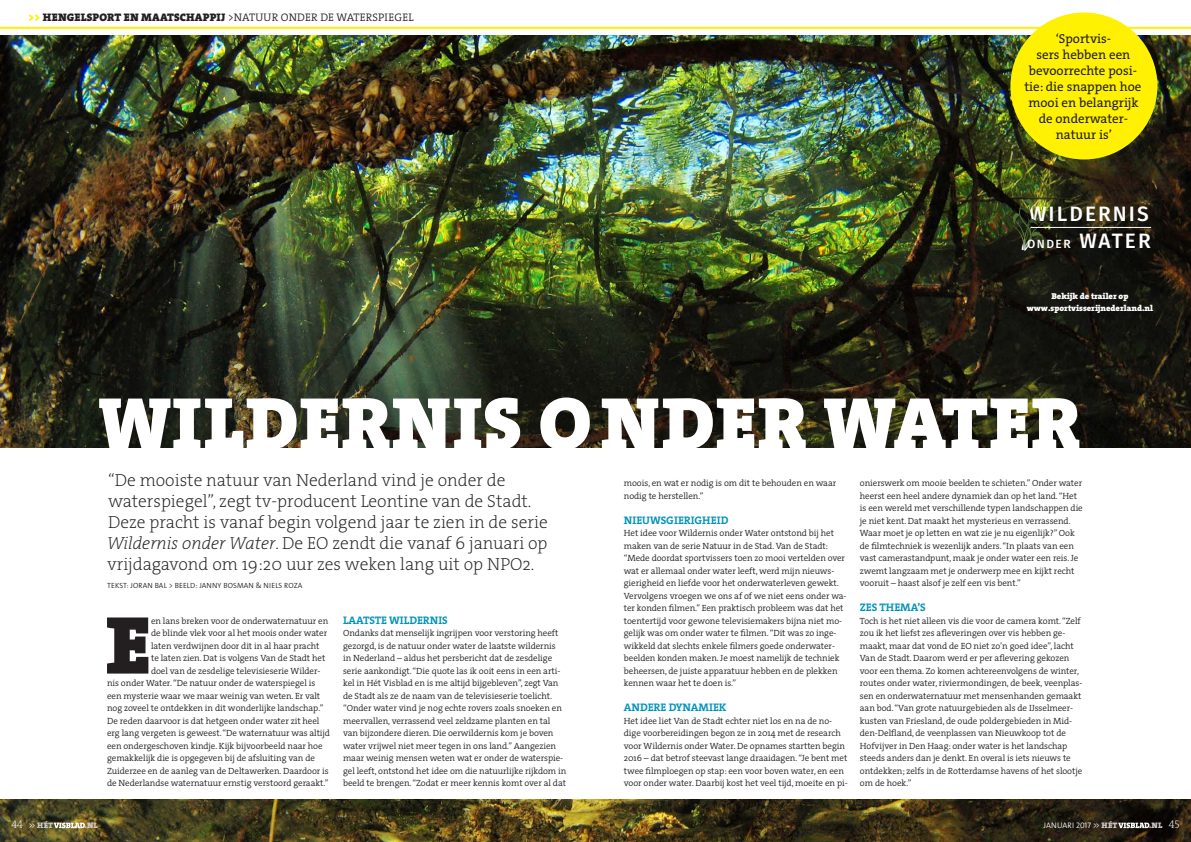
<style>
.page{position:relative;width:1191px;height:842px;background:#fff}
.page>*{position:absolute;margin:0;border:0;box-sizing:border-box;transform-origin:0 0}
.t1{font:83.1px "The Serif HP9 Blk";color:#231f20}
.t2{font:75px "The Serif HP9 Blk";letter-spacing:.015em;color:#fff}
.t3{font:500 20.8px "Fira Sans";letter-spacing:.1em;color:#fff}
.t4{font:17.5px/21px "The Serif HP2 Ex Lig";color:#231f20}
.t5{font:13px/16px "The Serif HP5 Plain";color:#231f20;text-align:center}
.t6{font:500 11.9px "Fira Sans";letter-spacing:.12em;color:#fff}
.t7{font:11px "The Serif HP7 Bld";letter-spacing:-.005em;color:#0093ba}
.t8{font:11px "The Serif HP4 Se Lig";letter-spacing:.015em;color:#231f20}
.t9{font:9px/12.5px "The Serif HP4 Se Lig";letter-spacing:-.005em;color:#231f20}
.t10{font:8.5px/12.5px "The Serif HP9 Blk";color:#fff;text-align:center}
.t11{font:300 8px "The Sans Os F";color:#fff}
.t12{font:8px "The Serif HP9 Blk";letter-spacing:.03em;color:#cdc9c8}
.t13{font:300 7.5px "The Sans Os F";letter-spacing:.015em;color:#231f20}
.s1{font-family:"The Serif HP9 Blk";color:#fff101}
.s2{font-family:"The Serif HP9 Blk"}
.s3{font-size:20.8px}
.s4{font-family:"The Serif HP2 Ex Lig IT"}
.s5{font-family:"The Serif HP2 Ex Lig";font-size:11px;color:#fff}
.s6{font-family:"The Sans Os F";font-weight:300;color:#fff}
.s7{font-family:"The Serif HP9 Blk";font-weight:400;color:#cdc9c8}
</style>
<div class="page">
<img style="left:0;top:35px;width:1191px;height:807px">
<img style="left:1031px;top:221px;width:15px;height:29px">
<svg style="left:1045px;top:217px;width:9px;height:4px"></svg>
<img style="left:1019px;top:225px;width:12px;height:26px">
<img style="left:1000px;top:210px;width:23px;height:40px">
<img style="left:1023px;top:225px;width:7px;height:25px">
<svg style="left:1030px;top:231px;width:12px;height:7px"></svg>
<svg style="left:1012px;top:199px;width:26px;height:26px"></svg>
<hr style="left:1030px;top:227px;width:121px;height:1px;background:#fff">
<svg style="left:1118px;top:822px;width:31px;height:6px"></svg>
<svg style="left:54px;top:822px;width:31px;height:6px"></svg>
<div style="left:0;top:448px;width:1191px;height:351px;background:#fff"></div>
<hr style="left:0;top:27px;width:1191px;height:2px;background:#fff101">
<div style="left:1010px;top:13px;width:147px;height:146px;background:#fff101;border-radius:50%"></div>
<p class="t8" style="left:28px;top:10px;width:387px"><span class="s1">&gt;&gt;</span> <span class="s2">HENGELSPORT EN MAATSCHAPPIJ</span> &gt;NATUUR ONDER DE WATERSPIEGEL</p>
<h3 class="t5" style="left:1024px;top:30px;width:119px">‘Sportvis-<br>sers hebben een bevoorrechte posi&shy;tie: die snappen hoe mooi en belangrijk de onderwater&shy;natuur is’</h3>
<h3 class="t3" style="left:1029px;top:197px;width:121px">WILDERNIS</h3>
<h3 class="t6" style="left:1027px;top:234px;width:125px">ONDER <span class="s3">WATER</span></h3>
<p class="t10" style="left:1026px;top:289px;width:128px">Bekijk de trailer op www.sportvisserijnederland.nl</p>
<h2 class="t2" style="left:98px;top:373px;width:983px">WILDERNIS ONDER WATER</h2>
<p class="t4" style="left:107px;top:470px;width:442px">“De mooiste natuur van Nederland vind je onder de waterspiegel”, zegt tv-producent Leontine van de Stadt.<br>Deze pracht is vanaf begin volgend jaar te zien in de serie <span class="s4">Wildernis onder Water</span>. De EO zendt die vanaf 6 januari op vrijdagavond om 19:20 uur zes weken lang uit op NPO2.</p>
<p class="t13" style="left:107px;top:580px;width:197px">TEKST: JORAN BAL &gt; BEELD: JANNY BOSMAN &amp; NIELS ROZA</p>
<p class="t9" style="left:860px;top:477px;width:224px">onierswerk om mooie beelden te schieten.” Onder water heerst een heel andere dynamiek dan op het land. “Het is een wereld met verschillende typen landschappen die je niet kent. Dat maakt het mysterieus en verrassend.<br>Waar moet je op letten en wat zie je nu eigenlijk?” Ook de filmtechniek is wezenlijk anders. “In plaats van een vast camerastandpunt, maak je onder water een reis. Je zwemt langzaam met je onderwerp mee en kijkt recht vooruit – haast alsof je zelf een vis bent.”</p>
<p class="t7" style="left:860px;top:600px;width:67px">ZES THEMA’S</p>
<p class="t9" style="left:860px;top:614px;width:224px">Toch is het niet alleen vis die voor de camera komt. “Zelf zou ik het liefst zes afleveringen over vis hebben ge&shy;maakt, maar dat vond de EO niet zo’n goed idee”, lacht Van de Stadt. Daarom werd er per aflevering gekozen voor een thema. Zo komen achtereenvolgens de winter, routes onder water, riviermondingen, de beek, veenplas&shy;sen en onderwaternatuur met mensenhanden gemaakt aan bod. “Van grote natuurgebieden als de IJsselmeer&shy;kusten van Friesland, de oude poldergebieden in Mid&shy;den-Delfland, de veenplassen van Nieuwkoop tot de Hofvijver in Den Haag: onder water is het landschap steeds anders dan je denkt. En overal is iets nieuws te ontdekken; zelfs in de Rotterdamse havens of het slootje om de hoek.”</p>
<p class="t9" style="left:624px;top:477px;width:214px">moois, en wat er nodig is om dit te behouden en waar nodig te herstellen.”</p>
<p class="t7" style="left:624px;top:512px;width:106px">NIEUWSGIERIGHEID</p>
<p class="t9" style="left:624px;top:527px;width:224px">Het idee voor Wildernis onder Water ontstond bij het maken van de serie Natuur in de Stad. Van de Stadt: “Mede doordat sportvissers toen zo mooi vertelden over wat er allemaal onder water leeft, werd mijn nieuws&shy;gierigheid en liefde voor het onderwaterleven gewekt.<br>Vervolgens vroegen we ons af of we niet eens onder wa&shy;ter konden filmen.” Een praktisch probleem was dat het toentertijd voor gewone televisiemakers bijna niet mo&shy;gelijk was om onder water te filmen. “Dit was zo inge&shy;wikkeld dat slechts enkele filmers goede onderwater&shy;beelden konden maken. Je moest namelijk de techniek beheersen, de juiste apparatuur hebben en de plekken kennen waar het te doen is.”</p>
<p class="t7" style="left:624px;top:700px;width:104px">ANDERE DYNAMIEK</p>
<p class="t9" style="left:624px;top:714px;width:225px">Het idee liet Van de Stadt echter niet los en na de no&shy;dige voorbereidingen begon ze in 2014 met de research voor Wildernis onder Water. De opnames startten begin 2016 – dat betrof steevast lange draaidagen. “Je bent met twee filmploegen op stap: een voor boven water, en een voor onder water. Daarbij kost het veel tijd, moeite en pi-</p>
<p class="t7" style="left:343px;top:612px;width:106px">LAATSTE WILDERNIS</p>
<p class="t9" style="left:343px;top:627px;width:225px">Ondanks dat menselijk ingrijpen voor verstoring heeft gezorgd, is de natuur onder water de laatste wildernis<br>in Nederland – aldus het persbericht dat de zesdelige serie aankondigt. “Die quote las ik ooit eens in een arti&shy;kel in Hét Visblad en is me altijd bijgebleven”, zegt Van de Stadt als ze de naam van de televisieserie toelicht. “Onder water vind je nog echte rovers zoals snoeken en meervallen, verrassend veel zeldzame planten en tal van bijzondere dieren. Die oerwildernis kom je boven water vrijwel niet meer tegen in ons land.” Aangezien maar weinig mensen weten wat er onder de waterspie&shy;gel leeft, ontstond het idee om die natuurlijke rijkdom in beeld te brengen. “Zodat er meer kennis komt over al dat</p>
<h1 class="t1" style="left:106px;top:589px;width:47px">E</h1>
<p class="t9" style="left:151px;top:614px;width:179px">en lans breken voor de onderwaternatuur en</p>
<p class="t9" style="left:151px;top:627px;width:178px">de blinde vlek voor al het moois onder water</p>
<p class="t9" style="left:151px;top:639px;width:170px">laten verdwijnen door dit in al haar pracht</p>
<p class="t9" style="left:151px;top:652px;width:176px">te laten zien. Dat is volgens Van de Stadt het</p>
<p class="t9" style="left:151px;top:664px;width:171px">doel van de zesdelige televisieserie Wilder-</p>
<p class="t9" style="left:107px;top:677px;width:210px">nis onder Water. “De natuur onder de waterspiegel is</p>
<p class="t9" style="left:107px;top:689px;width:215px">een mysterie waar we maar weinig van weten. Er valt</p>
<p class="t9" style="left:107px;top:702px;width:218px">nog zoveel te ontdekken in dit wonderlijke landschap.”</p>
<p class="t9" style="left:107px;top:714px;width:214px">De reden daarvoor is dat hetgeen onder water zit heel</p>
<p class="t9" style="left:107px;top:727px;width:224px">erg lang vergeten is geweest. “De waternatuur was altijd</p>
<p class="t9" style="left:107px;top:739px;width:217px">een ondergeschoven kindje. Kijk bijvoorbeeld naar hoe</p>
<p class="t9" style="left:107px;top:752px;width:209px">gemakkelijk die is opgegeven bij de afsluiting van de</p>
<p class="t9" style="left:107px;top:764px;width:223px">Zuiderzee en de aanleg van de Deltawerken. Daardoor is</p>
<p class="t9" style="left:107px;top:777px;width:223px">de Nederlandse waternatuur ernstig verstoord geraakt.”</p>
<p class="t12" style="left:11px;top:820px;width:43px"><span class="s5">44</span> <span class="s6">&gt;&gt;</span> HÉT</p>
<p class="t12" style="left:85px;top:820px;width:15px">.NL</p>
<p class="t11" style="left:1043px;top:820px;width:76px">JANUARI 2017 &gt;&gt; <span class="s7">HÉT</span></p>
<p class="t12" style="left:1149px;top:820px;width:32px">.NL <span class="s5">45</span></p>
</div>
